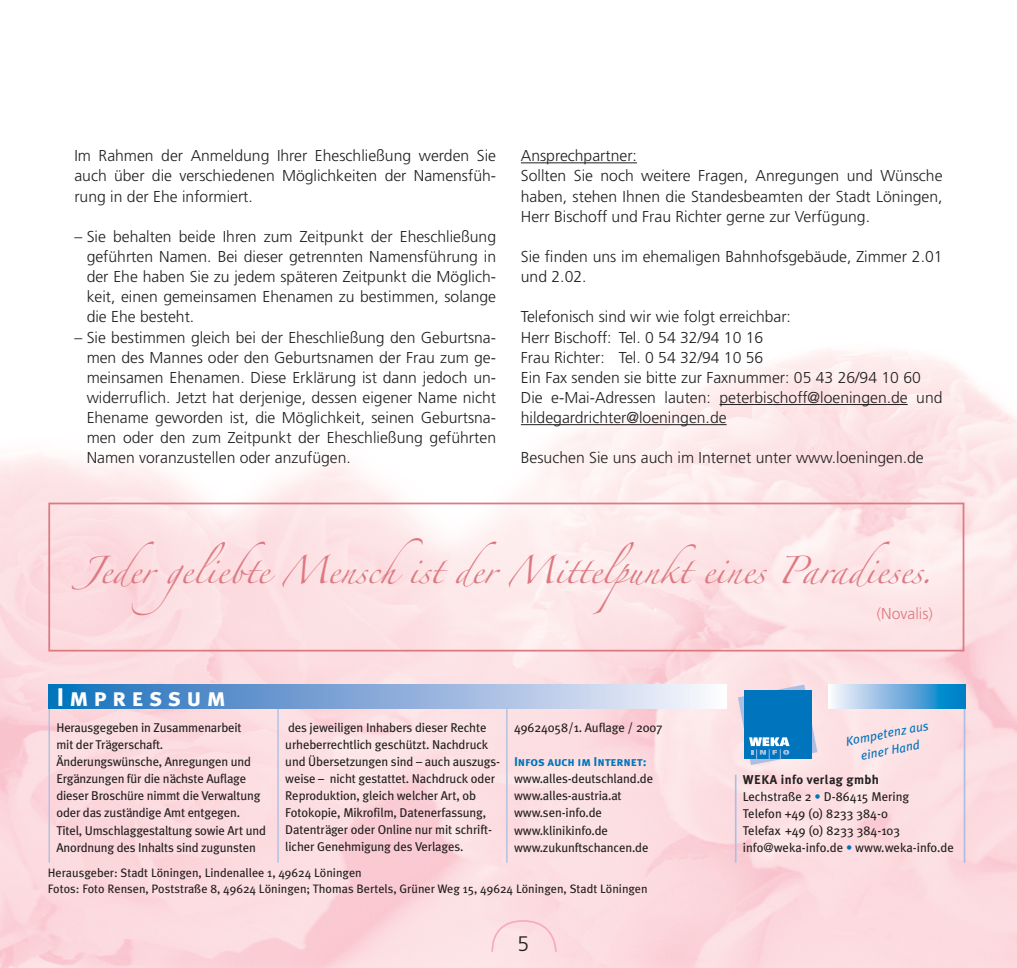
<style>
.page{position:relative;width:1017px;height:968px;background:#fff}
.page>*{position:absolute;margin:0;border:0;box-sizing:border-box;transform-origin:0 0}
.t1{font:25.55px "Meta Plus Bold Caps";letter-spacing:.2em;color:#fff}
.t2{font:24.5px "Zapfino";color:#dd7981}
.t3{font:300 21px "Frutiger";color:#231f20}
.t4{font:300 15.75px/20.1px "Frutiger";color:#231f20;text-align:justify}
.t5{font:300 15.75px "Frutiger";color:#dd7981}
.t6{font:12.78px/17px "Meta Plus";letter-spacing:-.01em;color:#231f20}
.t7{font:italic 12.78px/17px "Meta Plus";color:#0074bc;text-align:center}
.t8{font:12.78px "Meta Plus Bold Caps";letter-spacing:-.01em;color:#0074bc}
.t9{font:12.25px/15.8px "Meta Plus";color:#231f20}
.s1{font-weight:700}
.s2{color:#0074bc}
</style>
<div class="page">
<img style="left:0;top:162px;width:1017px;height:805px">
<hr style="left:521px;top:162px;width:116px;height:1px;background:#231f20">
<hr style="left:719px;top:404px;width:189px;height:1px;background:#231f20">
<hr style="left:521px;top:424px;width:206px;height:1px;background:#231f20">
<svg style="left:491px;top:919px;width:67px;height:34px;background:#fbdbe0"></svg>
<div style="left:48px;top:502px;width:916px;height:149px;border:2px solid #dd7981"></div>
<hr style="left:964px;top:684px;width:1px;height:178px;background:#acbfe3">
<hr style="left:49px;top:684px;width:1px;height:178px;background:#acbfe3">
<hr style="left:277px;top:684px;width:2px;height:178px;background:#acbfe3">
<hr style="left:506px;top:684px;width:2px;height:178px;background:#acbfe3">
<svg style="left:49px;top:684px;width:677px;height:24px;background:#89afda"></svg>
<svg style="left:828px;top:684px;width:137px;height:24px;background:#76b5e0"></svg>
<hr style="left:735px;top:774px;width:1px;height:88px;background:#acbfe3">
<svg style="left:738px;top:684px;width:79px;height:81px;background:#4b96ca"></svg>
<p class="t4" style="left:74px;top:147px;width:423px">Im Rahmen der Anmeldung Ihrer Eheschließung werden Sie auch über die verschiedenen Möglichkeiten der Namensfüh&shy;rung in der Ehe informiert.</p>
<p class="t4" style="left:87px;top:227px;width:411px;text-indent:-12px">– Sie behalten beide Ihren zum Zeitpunkt der Eheschließung geführten Namen. Bei dieser getrennten Namensführung in der Ehe haben Sie zu jedem späteren Zeitpunkt die Möglich&shy;keit, einen gemeinsamen Ehenamen zu bestimmen, solange die Ehe besteht.</p>
<p class="t4" style="left:87px;top:328px;width:411px;text-indent:-12px">– Sie bestimmen gleich bei der Eheschließung den Geburtsna&shy;men des Mannes oder den Geburtsnamen der Frau zum ge&shy;meinsamen Ehenamen. Diese Erklärung ist dann jedoch un&shy;widerruflich. Jetzt hat derjenige, dessen eigener Name nicht Ehename geworden ist, die Möglichkeit, seinen Geburtsna&shy;men oder den zum Zeitpunkt der Eheschließung geführten Namen voranzustellen oder anzufügen.</p>
<p class="t4" style="left:521px;top:147px;width:423px;text-align:left">Ansprechpartner:<br>Sollten Sie noch weitere Fragen, Anregungen und Wünsche haben, stehen Ihnen die Standesbeamten der Stadt Löningen, Herr Bischoff und Frau Richter gerne zur Verfügung.</p>
<p class="t4" style="left:521px;top:247px;width:423px">Sie finden uns im ehemaligen Bahnhofsgebäude, Zimmer 2.01 und 2.02.</p>
<p class="t4" style="left:521px;top:308px;width:423px;text-align:left">Telefonisch sind wir wie folgt erreichbar:<br>Herr Bischoff: Tel. 0 54 32/94 10 16<br>Frau Richter: Tel. 0 54 32/94 10 56<br>Ein Fax senden sie bitte zur Faxnummer: 05 43 26/94 10 60<br>Die e-Mai-Adressen lauten: peterbischoff@loeningen.de und hildegardrichter@loeningen.de</p>
<p class="t4" style="left:521px;top:449px;width:404px">Besuchen Sie uns auch im Internet unter www.loeningen.de</p>
<h2 class="t2" style="left:80px;top:559px;width:855px">Jeder geliebte Menschist der Mittelpunkt eines Paradieses.</h2>
<p class="t5" style="left:877px;top:607px;width:58px">(Novalis)</p>
<h1 class="t1" style="left:56px;top:682px;width:171px">Impressum</h1>
<p class="t6" style="left:56px;top:721px;width:211px">Herausgegeben in Zusammenarbeit<br>mit der Trägerschaft.<br>Änderungswünsche, Anregungen und Ergänzungen für die nächste Auflage dieser Broschüre nimmt die Verwaltung oder das zuständige Amt entgegen.<br>Titel, Umschlaggestaltung sowie Art und Anordnung des Inhalts sind zugunsten</p>
<p class="t6" style="left:514px;top:721px;width:150px">49624058/1. Auflage / 2007</p>
<p class="t8" style="left:514px;top:754px;width:134px">Infos auch im Internet:</p>
<p class="t6" style="left:514px;top:771px;width:141px">www.alles-deutschland.de www.alles-austria.at www.sen-info.de www.klinikinfo.de www.zukunftschancen.de</p>
<p class="t6" style="left:285px;top:720px;width:216px">des jeweiligen Inhabers dieser Rechte urheberrechtlich geschützt. Nachdruck und Übersetzungen sind – auch auszugs&shy;weise – nicht gestattet. Nachdruck oder Reproduktion, gleich welcher Art, ob Fotokopie, Mikrofilm, Datenerfassung, Datenträger oder Online nur mit schrift&shy;licher Genehmigung des Verlages.</p>
<p class="t7" style="left:844px;top:732px;width:85px;rotate:-11deg">Kompetenz aus einer Hand</p>
<p class="t6" style="left:743px;top:772px;width:213px"><span class="s1">WEKA info verlag gmbh<br></span>Lechstraße 2 <span class="s2">•</span> D-86415 Mering<br>Telefon +49 (0) 8233 384-0<br>Telefax +49 (0) 8233 384-103 info@weka-info.de <span class="s2">•</span> www.weka-info.de</p>
<p class="t9" style="left:48px;top:866px;width:601px">Herausgeber: Stadt Löningen, Lindenallee 1, 49624 Löningen<br>Fotos: Foto Rensen, Poststraße 8, 49624 Löningen; Thomas Bertels, Grüner Weg 15, 49624 Löningen, Stadt Löningen</p>
<h3 class="t3" style="left:517px;top:934px;width:13px">5</h3>
</div>
